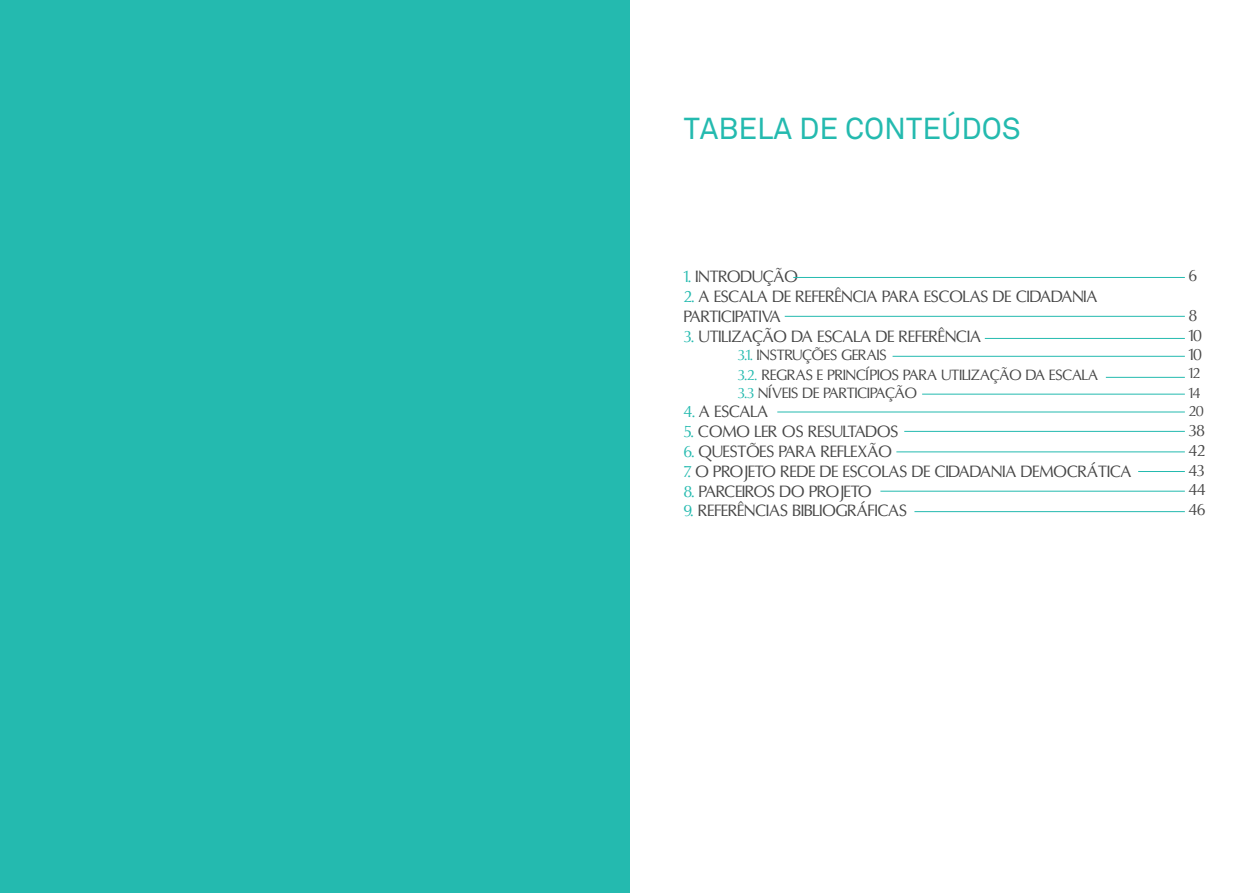
<style>
.page{position:relative;width:1259px;height:893px;background:#fff}
.page>*{position:absolute;margin:0;border:0;box-sizing:border-box;transform-origin:0 0}
.t1{font:30px "Akkurat";color:#24baaf}
.t2{font:16.5px/19.8px "Oregon LDO";color:#464646}
.t3{font:15px/19.8px "Oregon LDO";color:#464646}
.s1{color:#24baaf}
</style>
<div class="page">
<hr style="left:793px;top:277px;width:391px;height:1px;background:#24baaf">
<hr style="left:984px;top:338px;width:200px;height:1px;background:#24baaf">
<hr style="left:784px;top:316px;width:400px;height:1px;background:#24baaf">
<hr style="left:892px;top:356px;width:292px;height:1px;background:#24baaf">
<hr style="left:1106px;top:377px;width:78px;height:1px;background:#24baaf">
<hr style="left:922px;top:394px;width:262px;height:1px;background:#24baaf">
<hr style="left:777px;top:412px;width:407px;height:1px;background:#24baaf">
<hr style="left:904px;top:431px;width:280px;height:1px;background:#24baaf">
<hr style="left:896px;top:451px;width:288px;height:1px;background:#24baaf">
<hr style="left:1138px;top:471px;width:46px;height:1px;background:#24baaf">
<hr style="left:880px;top:491px;width:304px;height:1px;background:#24baaf">
<hr style="left:914px;top:511px;width:270px;height:1px;background:#24baaf">
<div style="left:0;top:0;width:629px;height:893px;background:#24baaf"></div>
<h1 class="t1" style="left:684px;top:111px;width:201px">TabELA DE CONT</h1>
<h1 class="t1" style="left:922px;top:111px;width:59px">EÚDOS</h1>
<p class="t2" style="left:684px;top:267px;width:116px"><span class="s1">1.</span> INTRODUÇÃO</p>
<p class="t2" style="left:684px;top:287px;width:415px"><span class="s1">2.</span> A ESCALA DE REFERÊNCIA PARA ESCOLAS DE CIDADANIA<br>PARTICIPATIVA</p>
<p class="t2" style="left:684px;top:327px;width:70px"><span class="s1">3.</span> UTILIZAÇÃO</p>
<p class="t2" style="left:791px;top:327px;width:43px">DA ESCALA</p>
<p class="t2" style="left:875px;top:327px;width:42px">DE REFERÊNCIA</p>
<p class="t3" style="left:738px;top:345px;width:32px"><span class="s1">3.1.</span> INSTRUÇ</p>
<p class="t3" style="left:812px;top:345px;width:48px">ÕES GERAIS</p>
<p class="t3" style="left:738px;top:365px;width:59px"><span class="s1">3.2.</span> REGRAS</p>
<p class="t3" style="left:817px;top:365px;width:248px">E PRINCÍPIOS PARA UTILIZAÇÃO DA ESCALA</p>
<p class="t3" style="left:738px;top:383px;width:38px"><span class="s1">3.3</span> NÍVEIS</p>
<p class="t3" style="left:802px;top:383px;width:30px">DE PARTICIPAÇÃO</p>
<p class="t2" style="left:684px;top:402px;width:86px"><span class="s1">4.</span> A ESCALA</p>
<p class="t2" style="left:684px;top:422px;width:216px"><span class="s1">5.</span> COMO LER OS RESULTADOS</p>
<p class="t2" style="left:684px;top:442px;width:209px"><span class="s1">6.</span> QUESTÕES PARA REFLEXÃO</p>
<p class="t2" style="left:684px;top:462px;width:449px"><span class="s1">7.</span> O PROJETO REDE DE ESCOLAS DE CIDADANIA DEMOCRÁTICA</p>
<p class="t2" style="left:684px;top:482px;width:189px"><span class="s1">8.</span> PARCEIROS DO PROJETO</p>
<p class="t2" style="left:684px;top:501px;width:225px"><span class="s1">9.</span> REFERÊNCIAS BIBLIOGRÁFICAS</p>
<p class="t2" style="left:1188px;top:266px;width:10px">6</p>
<p class="t2" style="left:1188px;top:306px;width:15px">8<br>10<br>10</p>
<p class="t3" style="left:1188px;top:364px;width:13px">12<br>14</p>
<p class="t3" style="left:1188px;top:402px;width:16px">20</p>
<p class="t2" style="left:1188px;top:421px;width:18px;text-align:justify">38<br>42<br>43<br>44<br>46</p>
</div>
